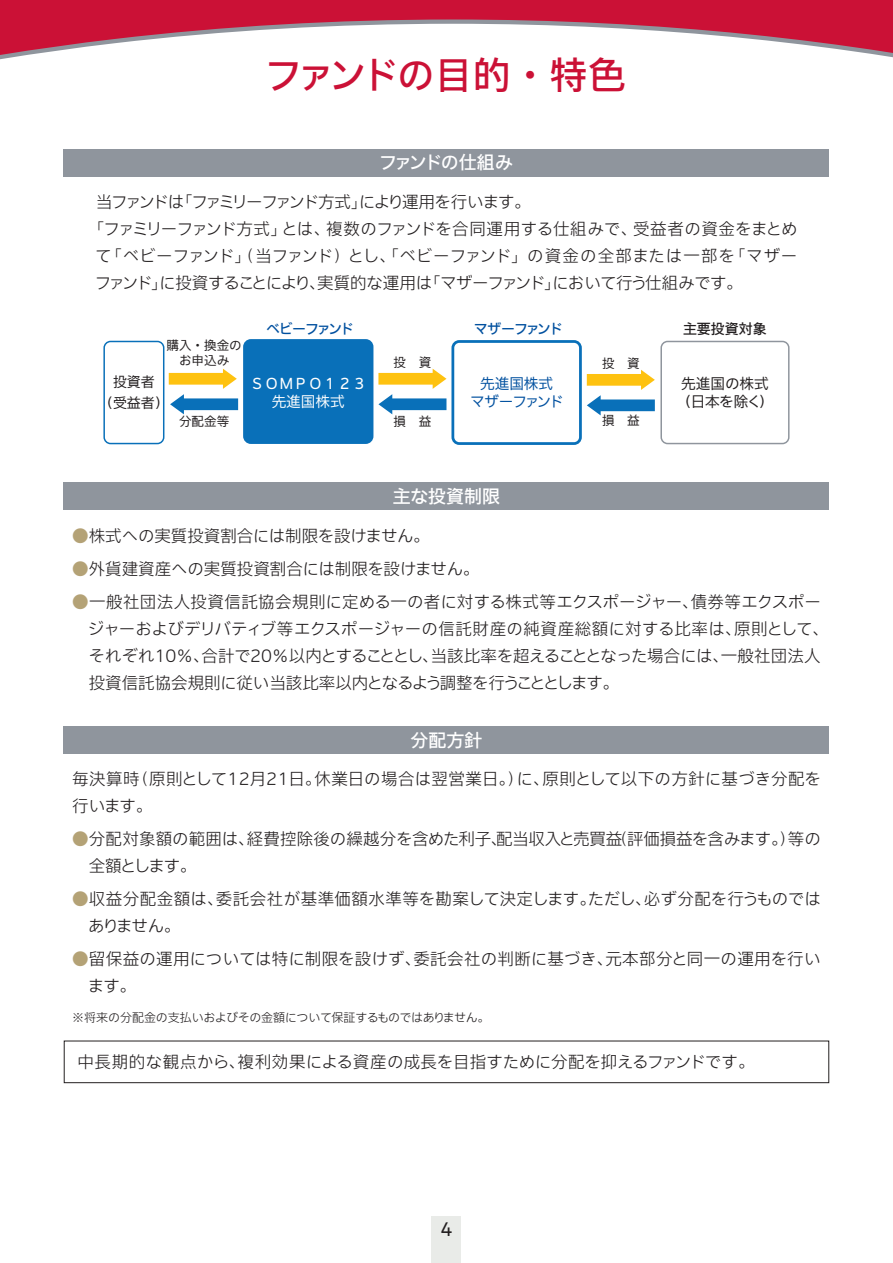
<style>
.page{position:relative;width:893px;height:1263px;background:#fff}
.page>*{position:absolute;margin:0;border:0;box-sizing:border-box;transform-origin:0 0}
.t1{font:37.5px "Iwa UCDA Goth Std Md 90 pv RKSJ H";letter-spacing:-.055em;color:#cb1136}
.t2{font:18px "Iwa UCDA Goth Std Md 90 pv RKSJ H";color:#fff}
.t3{font:18px "Iwa UCDA Goth Std Md 90 pv RKSJ H";letter-spacing:-.08em;color:#fff}
.t4{font:18px "Iwa UCDA Goth Std Th 90 pv RKSJ H";color:#231f20}
.t5{font:16.5px/27px "Iwa UCDA Goth Std Lt 90 pv RKSJ H";color:#231f20}
.t6{font:16.5px/27px "Iwa UCDA Goth Std Lt 90 pv RKSJ H";letter-spacing:.02em;color:#231f20}
.t7{font:16.5px "Iwa UCDA Goth Std Lt 90 pv RKSJ H";letter-spacing:-.03em;color:#231f20}
.t8{font:16.5px "Iwa UCDA Goth Std Lt 90 pv RKSJ H";letter-spacing:-.04em;color:#231f20}
.t9{font:16.5px "Iwa UCDA Goth Std Lt 90 pv RKSJ H";letter-spacing:-.115em;color:#231f20}
.t10{font:14.7px/17.5px "Iwa UCDA Goth Std Th 90 pv RKSJ H";color:#fff;text-align:center}
.t11{font:14.7px/17.5px "Iwa UCDA Goth Std Th 90 pv RKSJ H";letter-spacing:-.01em;color:#231f20;text-align:center}
.t12{font:14.7px/17.5px "Iwa UCDA Goth Std Th 90 pv RKSJ H";letter-spacing:-.025em;color:#01509f;text-align:center}
.t13{font:13.95px "Iwa UCDA Goth Std Md 90 pv RKSJ H";letter-spacing:-.125em;color:#01509f}
.t14{font:13.95px/21px "Iwa UCDA Goth Std Th 90 pv RKSJ H";color:#231f20;text-align:center}
.t15{font:13.95px "Iwa UCDA Goth Std Md 90 pv RKSJ H";color:#231f20}
.t16{font:12.6px/15px "Iwa UCDA Goth Std Th 90 pv RKSJ H";color:#231f20;text-align:center}
.t17{font:12px "Iwa UCDA Goth Std Lt 90 pv RKSJ H";letter-spacing:-.02em;color:#231f20}
.s1{color:#b4a276}
</style>
<div class="page">
<svg style="left:0;top:0;width:893px;height:60px;fill:#cb1136"></svg>
<div style="left:432px;top:1216px;width:29px;height:47px;background:#e9ebe8"></div>
<div style="left:64px;top:149px;width:765px;height:27px;background:#8f959d"></div>
<div style="left:103px;top:341px;width:61px;height:103px;border:1px solid #0970b9;border-radius:6px"></div>
<div style="left:244px;top:340px;width:128px;height:103px;background:#0970b9;border-radius:6px"></div>
<div style="left:243px;top:339px;width:130px;height:105px;border:3px solid #0970b9;border-radius:6px"></div>
<div style="left:451px;top:340px;width:131px;height:105px;border:3px solid #0970b9;border-radius:6px"></div>
<div style="left:660px;top:341px;width:129px;height:103px;border:1px solid #8f959d;border-radius:6px"></div>
<svg style="left:587px;top:370px;width:68px;height:45px"></svg>
<svg style="left:378px;top:369px;width:68px;height:45px"></svg>
<svg style="left:169px;top:369px;width:69px;height:45px"></svg>
<div style="left:64px;top:483px;width:765px;height:27px;background:#8f959d"></div>
<div style="left:64px;top:726px;width:765px;height:28px;background:#8f959d"></div>
<div style="left:64px;top:1040px;width:765px;height:43px;border:1px solid #231f20"></div>
<h1 class="t1" style="left:265px;top:61px;width:362px">ファンドの目的・特色</h1>
<p class="t3" style="left:379px;top:156px;width:135px">ファンドの仕組み</p>
<p class="t9" style="left:96px;top:196px;width:437px">当ファンドは「ファミリーファンド方式」により運用を行います。</p>
<p class="t7" style="left:88px;top:223px;width:711px">「ファミリーファンド方式」とは、複数のファンドを合同運用する仕組みで、受益者の資金をまとめ</p>
<p class="t5" style="left:95px;top:245px;width:704px">て「ベビーファンド」（当ファンド）とし、「ベビーファンド」の資金の全部または一部を「マザー</p>
<p class="t8" style="left:95px;top:277px;width:649px">ファンド」に投資することにより、実質的な運用は「マザーファンド」において行う仕組みです。</p>
<p class="t16" style="left:166px;top:340px;width:77px">購入・換金のお申込み</p>
<p class="t14" style="left:99px;top:373px;width:71px">投資者<br>（受益者）</p>
<p class="t16" style="left:179px;top:416px;width:52px">分配金等</p>
<p class="t13" style="left:266px;top:324px;width:90px">ベビーファンド</p>
<p class="t10" style="left:250px;top:377px;width:119px">ＳＯＭＰＯ１２３先進国株式</p>
<p class="t16" style="left:394px;top:356px;width:39px">投　資</p>
<p class="t16" style="left:394px;top:416px;width:39px">損　益</p>
<p class="t13" style="left:474px;top:324px;width:91px">マザーファンド</p>
<p class="t15" style="left:683px;top:324px;width:85px">主要投資対象</p>
<p class="t16" style="left:602px;top:357px;width:39px">投　資</p>
<p class="t12" style="left:470px;top:377px;width:95px">先進国株式<br>マザーファンド</p>
<p class="t11" style="left:677px;top:377px;width:98px">先進国の株式（日本を除く）</p>
<p class="t16" style="left:602px;top:415px;width:39px">損　益</p>
<p class="t2" style="left:393px;top:490px;width:109px">主な投資制限</p>
<p class="t5" style="left:72px;top:524px;width:359px"><span class="s1">●</span>株式への実質投資割合には制限を設けません。</p>
<p class="t5" style="left:72px;top:557px;width:408px"><span class="s1">●</span>外貨建資産への実質投資割合には制限を設けません。</p>
<p class="t5" style="left:88px;top:590px;width:742px;text-indent:-16px"><span class="s1">●</span>一般社団法人投資信託協会規則に定める一の者に対する株式等エクスポージャー、債券等エクスポージャーおよびデリバティブ等エクスポージャーの信託財産の純資産総額に対する比率は、原則として、それぞれ10％、合計で20％以内とすることとし、当該比率を超えることとなった場合には、一般社団法人投資信託協会規則に従い当該比率以内となるよう調整を行うこととします。</p>
<p class="t2" style="left:410px;top:733px;width:74px">分配方針</p>
<p class="t5" style="left:72px;top:768px;width:750px">毎決算時（原則として12月21日。休業日の場合は翌営業日。）に、原則として以下の方針に基づき分配を行います。</p>
<p class="t5" style="left:89px;top:828px;width:734px;text-indent:-17px"><span class="s1">●</span>分配対象額の範囲は、経費控除後の繰越分を含めた利子、配当収入と売買益（評価損益を含みます。）等の全額とします。</p>
<p class="t6" style="left:88px;top:888px;width:734px;text-indent:-16px"><span class="s1">●</span>収益分配金額は、委託会社が基準価額水準等を勘案して決定します。ただし、必ず分配を行うものではありません。</p>
<p class="t5" style="left:88px;top:948px;width:734px;text-indent:-16px"><span class="s1">●</span>留保益の運用については特に制限を設けず、委託会社の判断に基づき、元本部分と同一の運用を行います。</p>
<p class="t17" style="left:72px;top:1012px;width:419px">※将来の分配金の支払いおよびその金額について保証するものではありません。</p>
<p class="t5" style="left:77px;top:1051px;width:679px">中長期的な観点から、複利効果による資産の成長を目指すために分配を抑えるファンドです。</p>
<p class="t4" style="left:440px;top:1222px;width:14px">4</p>
</div>
